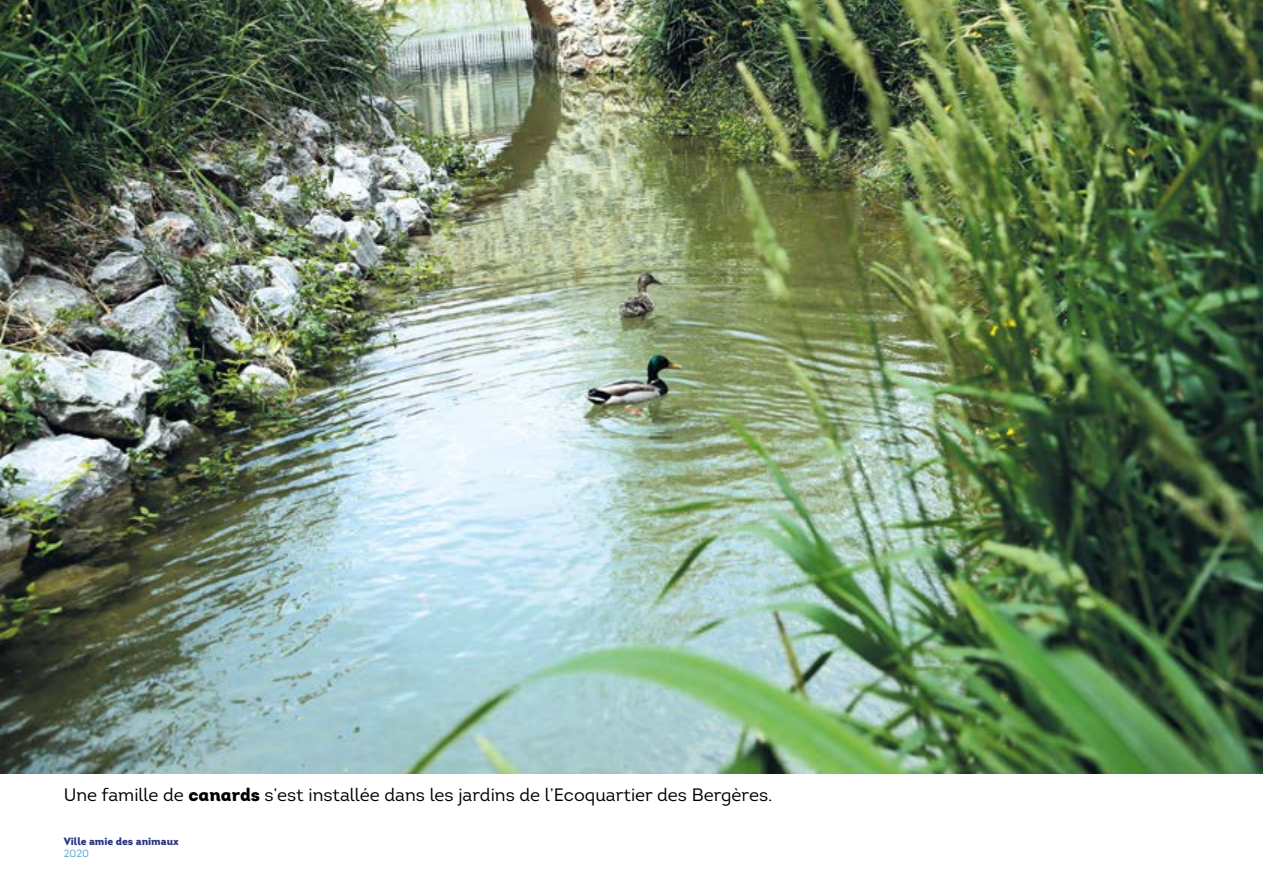
<style>
.page{position:relative;width:1263px;height:893px;background:#fff}
.page>*{position:absolute;margin:0;border:0;box-sizing:border-box;transform-origin:0 0}
.t1{font:18px "Intro";color:#000}
.t2{font:900 10.5px "Intro";color:#283583}
.t3{font:10.5px "Intro Book Alt";color:#52a2cd}
.s1{font-family:"Intro Black Alt"}
</style>
<div class="page">
<img style="left:0;top:0;width:1263px;height:774px">
<p class="t1" style="left:64px;top:784px;width:710px">Une famille de <span class="s1">canards</span> s’est installée dans les jardins de l’Ecoquartier des Bergères.</p>
<p class="t2" style="left:64px;top:834px;width:116px">Ville amie des animaux</p>
<p class="t3" style="left:64px;top:847px;width:27px">2020</p>
</div>
